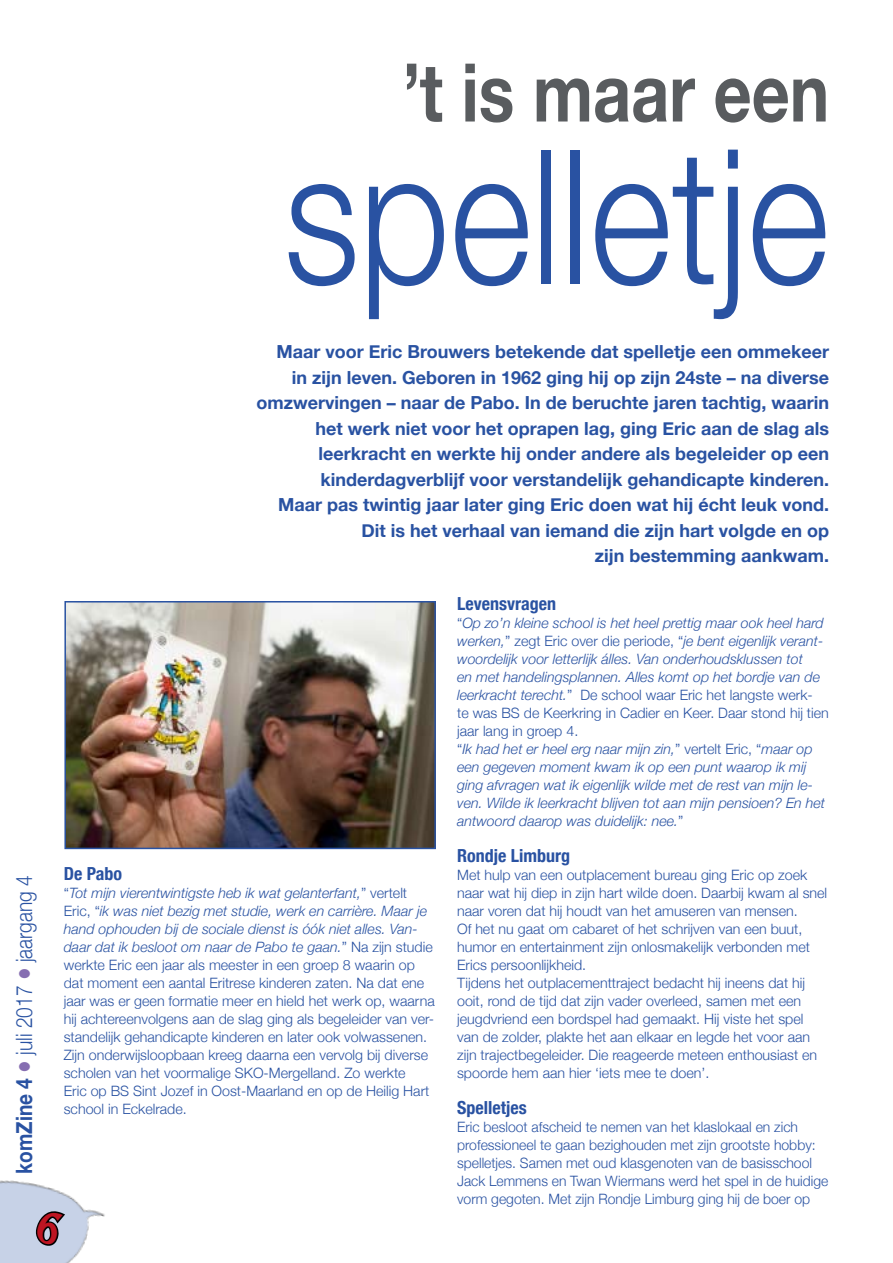
<style>
.page{position:relative;width:893px;height:1263px;background:#fff}
.page>*{position:absolute;margin:0;border:0;box-sizing:border-box;transform-origin:0 0}
.t1{font:300 187.5px "Helvetica Neue";color:#2952a2;scale:.84 1}
.t2{font:700 81px "Helvetica Neue";color:#595c5f;scale:.82 1}
.t3{font:300 22.5px "Helvetica Neue";color:#2952a2;scale:.85 1}
.t4{font:700 18px/25.5px "Helvetica Neue";color:#2952a2;text-align:right}
.t5{font:700 condensed 18px "Helvetica Neue";color:#2952a2}
.t6{font:300 14.25px/18px "Helvetica Neue";color:#2952a2}
.t7{font:italic 300 14.25px/18px "Helvetica Neue";color:#2952a2}
.s1{font-weight:700}
.s2{font-weight:400;font-size:30px;color:#866eb1}
.s3{font-style:italic}
.s4{font-style:normal}
</style>
<div class="page">
<img style="left:67px;top:604px;width:366px;height:242px">
<div style="left:64px;top:601px;width:372px;height:248px;border:2px solid #2952a2"></div>
<img style="left:0;top:1180px;width:105px;height:83px">
<svg style="left:34px;top:1208px;width:33px;height:40px"></svg>
<h3 class="t3" style="left:11px;top:1173px;width:352px;rotate:-90deg"><span class="s1">komZine 4</span> <span class="s2">•</span> juli 2017 <span class="s2">•</span> jaargang 4</h3>
<h2 class="t2" style="left:402px;top:43px;width:522px">’t is maar een</h2>
<h1 class="t1" style="left:284px;top:102px;width:651px">spelletje</h1>
<p class="t4" style="left:256px;top:339px;width:574px">Maar voor Eric Brouwers betekende dat spelletje een ommekeer<br>in zijn leven. Geboren in 1962 ging hij op zijn 24ste – na diverse omzwervingen – naar de Pabo. In de beruchte jaren tachtig, waarin het werk niet voor het oprapen lag, ging Eric aan de slag als leerkracht en werkte hij onder andere als begeleider op een kinderdagverblijf voor verstandelijk gehandicapte kinderen.<br>Maar pas twintig jaar later ging Eric doen wat hij écht leuk vond.<br>Dit is het verhaal van iemand die zijn hart volgde en op<br>zijn bestemming aankwam.</p>
<p class="t5" style="left:64px;top:863px;width:60px">De Pabo</p>
<p class="t6" style="left:64px;top:884px;width:372px">“<span class="s3">Tot mijn vierentwintigste heb ik wat gelanterfant,</span>” vertelt Eric, “<span class="s3">ik was niet bezig met studie, werk en carrière. Maar je hand ophouden bij de sociale dienst is óók niet alles. Van&shy;daar dat ik besloot om naar de Pabo te gaan.</span>” Na zijn studie werkte Eric een jaar als meester in een groep 8 waarin op dat moment een aantal Eritrese kinderen zaten. Na dat ene jaar was er geen formatie meer en hield het werk op, waarna hij achtereenvolgens aan de slag ging als begeleider van ver&shy;standelijk gehandicapte kinderen en later ook volwassenen.<br>Zijn onderwijsloopbaan kreeg daarna een vervolg bij diverse scholen van het voormalige SKO-Mergelland. Zo werkte<br>Eric op BS Sint Jozef in Oost-Maarland en op de Heilig Hart school in Eckelrade.</p>
<p class="t5" style="left:457px;top:593px;width:100px">Levensvragen</p>
<p class="t7" style="left:457px;top:614px;width:373px"><span class="s4">“</span>Op zo’n kleine school is het heel prettig maar ook heel hard werken,<span class="s4">” zegt Eric over die periode, “</span>je bent eigenlijk verant&shy;woordelijk voor letterlijk álles. Van onderhoudsklussen tot<br>en met handelingsplannen. Alles komt op het bordje van de leerkracht terecht.<span class="s4">” De school waar Eric het langste werk-<br>te was BS de Keerkring in Cadier en Keer. Daar stond hij tien jaar lang in groep 4.<br>“</span>Ik had het er heel erg naar mijn zin,<span class="s4">” vertelt Eric, “</span>maar op een gegeven moment kwam ik op een punt waarop ik mij ging afvragen wat ik eigenlijk wilde met de rest van mijn le&shy;ven. Wilde ik leerkracht blijven tot aan mijn pensioen? En het antwoord daarop was duidelijk: nee.<span class="s4">”</span></p>
<p class="t5" style="left:457px;top:845px;width:114px">Rondje Limburg</p>
<p class="t6" style="left:457px;top:866px;width:372px">Met hulp van een outplacement bureau ging Eric op zoek naar wat hij diep in zijn hart wilde doen. Daarbij kwam al snel naar voren dat hij houdt van het amuseren van mensen.<br>Of het nu gaat om cabaret of het schrijven van een buut, humor en entertainment zijn onlosmakelijk verbonden met Erics persoonlijkheid.<br>Tijdens het outplacementtraject bedacht hij ineens dat hij ooit, rond de tijd dat zijn vader overleed, samen met een jeugdvriend een bordspel had gemaakt. Hij viste het spel van de zolder, plakte het aan elkaar en legde het voor aan zijn trajectbegeleider. Die reageerde meteen enthousiast en spoorde hem aan hier ‘iets mee te doen’.</p>
<p class="t5" style="left:457px;top:1097px;width:71px">Spelletjes</p>
<p class="t6" style="left:457px;top:1118px;width:373px">Eric besloot afscheid te nemen van het klaslokaal en zich professioneel te gaan bezighouden met zijn grootste hobby: spelletjes. Samen met oud klasgenoten van de basisschool Jack Lemmens en Twan Wiermans werd het spel in de huidige vorm gegoten. Met zijn Rondje Limburg ging hij de boer op</p>
</div>
